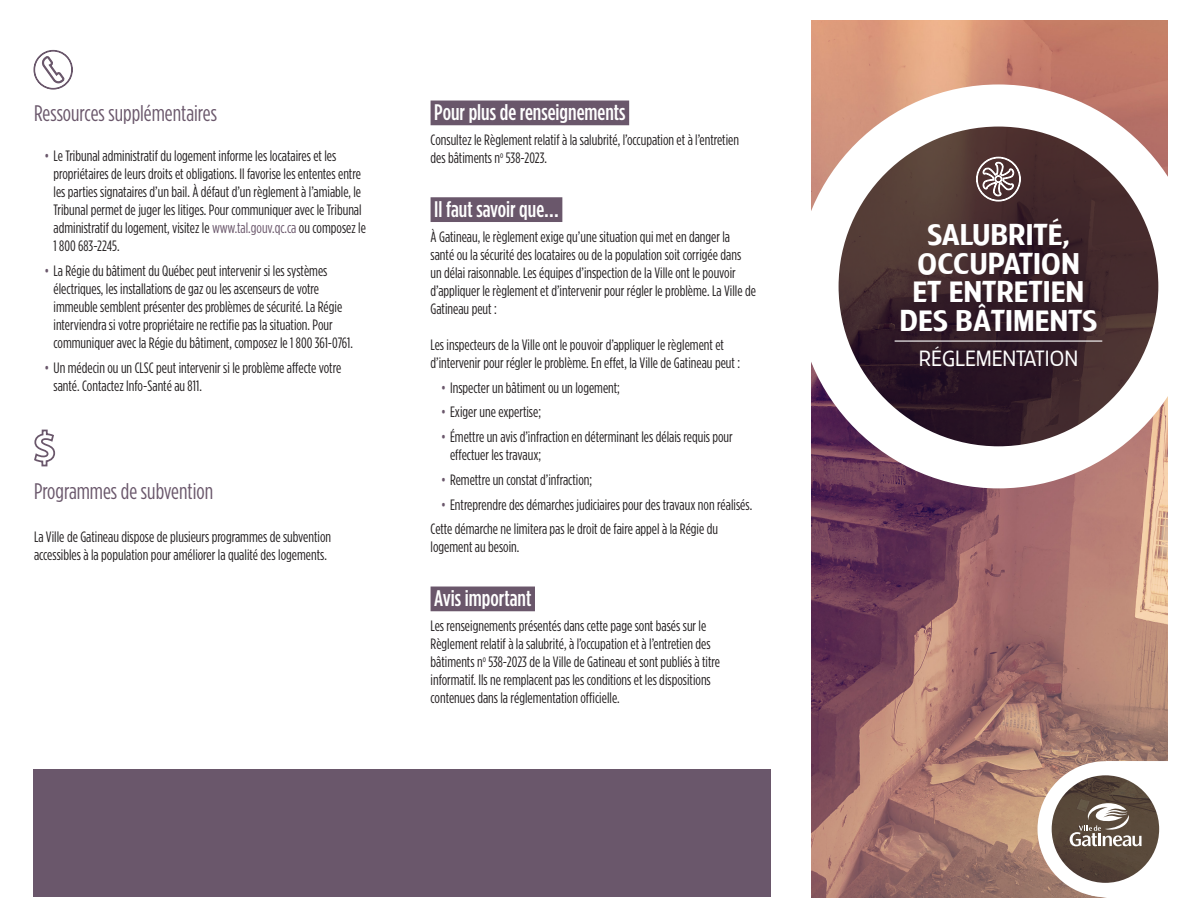
<style>
.page{position:relative;width:1188px;height:918px;background:#fff}
.page>*{position:absolute;margin:0;border:0;box-sizing:border-box;transform-origin:0 0}
.t1{font:28.5px/28.5px "TF Forever Two Demi";color:#fff}
.Over_Texte_large{font:500 22.5px "Gotham Condensed";color:#fff}
.Titre_light{font:22.5px "Gotham Condensed";color:#6a576b}
.t2{font:21px "TF Forever Two";color:#fff}
.TAB_1{font:15px/18px "Gotham Condensed";color:#231f20}
.Texte{font:15px/18px "Gotham Condensed";color:#231f20}
.Over_Texte_large-2{font:15px/18px "Gotham Condensed";color:#231f20}
.s1{color:#6a576b}
</style>
<div class="page">
<img style="left:811px;top:20px;width:356px;height:878px">
<svg style="left:811px;top:84px;width:357px;height:404px"></svg>
<svg style="left:1045px;top:768px;width:121px;height:122px"></svg>
<div style="left:1038px;top:761px;width:135px;height:136px;border:14px solid #fff;border-radius:50%"></div>
<hr style="left:895px;top:341px;width:207px;height:1px;background:#fff">
<svg style="left:1070px;top:761px;width:103px;height:137px"></svg>
<svg style="left:975px;top:156px;width:46px;height:46px"></svg>
<div style="left:431px;top:101px;width:198px;height:24px;background:#6a576b"></div>
<div style="left:431px;top:197px;width:131px;height:25px;background:#6a576b"></div>
<div style="left:431px;top:587px;width:104px;height:24px;background:#6a576b"></div>
<div style="left:33px;top:770px;width:738px;height:127px;background:#6a576b"></div>
<svg style="left:33px;top:49px;width:40px;height:41px"></svg>
<svg style="left:34px;top:429px;width:22px;height:38px"></svg>
<p class="Titre_light" style="left:34px;top:101px;width:185px">Ressources supplémentaires</p>
<p class="TAB_1" style="left:54px;top:147px;width:314px;text-indent:-9px"><span class="s1">•</span> Le Tribunal administratif du logement informe les locataires et les propriétaires de leurs droits et obligations. Il favorise les ententes entre les parties signataires d’un bail. À défaut d’un règlement à l’amiable, le Tribunal permet de juger les litiges. Pour communiquer avec le Tribunal administratif du logement, visitez le <span class="s1">www.tal.gouv.qc.ca</span> ou composez le 1 800 683-2245.</p>
<p class="TAB_1" style="left:54px;top:262px;width:301px;text-indent:-9px"><span class="s1">•</span> La Régie du bâtiment du Québec peut intervenir si les systèmes électriques, les installations de gaz ou les ascenseurs de votre immeuble semblent présenter des problèmes de sécurité. La Régie interviendra si votre propriétaire ne rectifie pas la situation. Pour communiquer avec la Régie du bâtiment, composez le 1 800 361-0761.</p>
<p class="TAB_1" style="left:54px;top:358px;width:289px;text-indent:-9px"><span class="s1">•</span> Un médecin ou un CLSC peut intervenir si le problème affecte votre santé. Contactez Info-Santé au 811.</p>
<p class="Titre_light" style="left:34px;top:479px;width:181px">Programmes de subvention</p>
<p class="Texte" style="left:34px;top:527px;width:299px">La Ville de Gatineau dispose de plusieurs programmes de subvention accessibles à la population pour améliorer la qualité des logements.</p>
<p class="Over_Texte_large" style="left:434px;top:100px;width:193px">Pour plus de renseignements</p>
<p class="Over_Texte_large-2" style="left:431px;top:131px;width:310px">Consultez le Règlement relatif à la salubrité, l’occupation et à l’entretien des bâtiments n<sup>o</sup> 538-2023.</p>
<p class="Over_Texte_large" style="left:434px;top:197px;width:126px">Il faut savoir que…</p>
<p class="Texte" style="left:431px;top:227px;width:327px">À Gatineau, le règlement exige qu’une situation qui met en danger la santé ou la sécurité des locataires ou de la population soit corrigée dans un délai raisonnable. Les équipes d’inspection de la Ville ont le pouvoir d’appliquer le règlement et d’intervenir pour régler le problème. La Ville de Gatineau peut :</p>
<p class="Texte" style="left:431px;top:335px;width:311px">Les inspecteurs de la Ville ont le pouvoir d’appliquer le règlement et d’intervenir pour régler le problème. En effet, la Ville de Gatineau peut :</p>
<p class="TAB_1" style="left:441px;top:378px;width:180px"><span class="s1">•</span> Inspecter un bâtiment ou un logement;</p>
<p class="TAB_1" style="left:441px;top:403px;width:102px"><span class="s1">•</span> Exiger une expertise;</p>
<p class="TAB_1" style="left:450px;top:428px;width:284px;text-indent:-9px"><span class="s1">•</span> Émettre un avis d’infraction en déterminant les délais requis pour effectuer les travaux;</p>
<p class="TAB_1" style="left:441px;top:470px;width:153px"><span class="s1">•</span> Remettre un constat d’infraction;</p>
<p class="TAB_1" style="left:441px;top:495px;width:313px"><span class="s1">•</span> Entreprendre des démarches judiciaires pour des travaux non réalisés.</p>
<p class="TAB_1" style="left:431px;top:520px;width:289px">Cette démarche ne limitera pas le droit de faire appel à la Régie du logement au besoin.</p>
<p class="Over_Texte_large" style="left:434px;top:586px;width:99px">Avis important</p>
<p class="TAB_1" style="left:431px;top:617px;width:291px">Les renseignements présentés dans cette page sont basés sur le Règlement relatif à la salubrité, à l’occupation et à l’entretien des bâtiments n<sup>o</sup> 538-2023 de la Ville de Gatineau et sont publiés à titre informatif. Ils ne remplacent pas les conditions et les dispositions contenues dans la réglementation officielle.</p>
<p class="t1" style="left:927px;top:220px;width:144px">SALUBRITÉ,</p>
<p class="t1" style="left:913px;top:248px;width:173px">OCCUPATION<br>ET ENTRETIEN</p>
<p class="t1" style="left:899px;top:305px;width:200px">DES BÂTIMENTS</p>
<p class="t2" style="left:919px;top:346px;width:161px">RÉGLEMENTATION</p>
</div>
